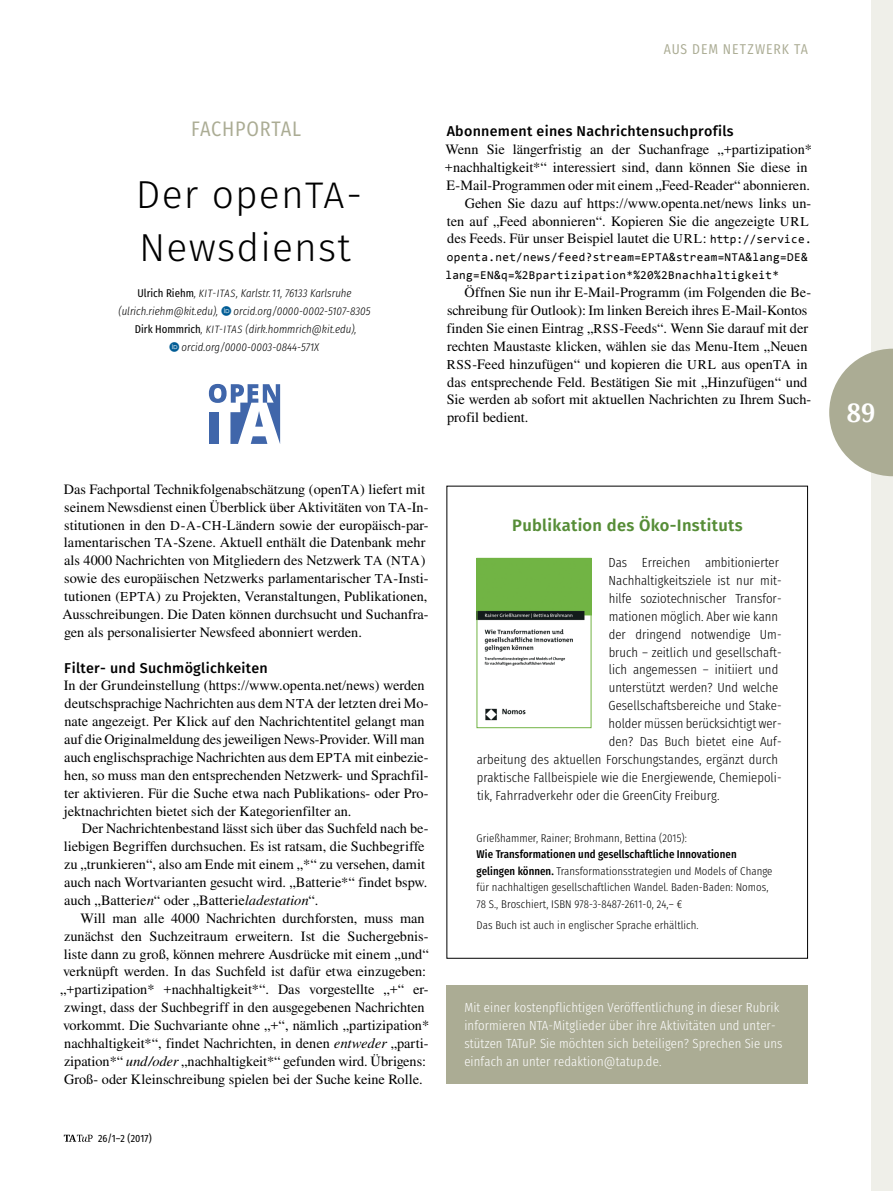
<style>
.page{position:relative;width:893px;height:1191px;background:#fff}
.page>*{position:absolute;margin:0;border:0;box-sizing:border-box;transform-origin:0 0}
.t1{font:300 39px/53.7px "Fira Sans";letter-spacing:.03em;color:#000}
.t2{font:700 25.5px "Droid Serif";color:#fff}
.t3{font:21px "Fira Sans Condensed";letter-spacing:.035em;color:#abac94}
.t4{font:600 16.5px "Fira Sans";letter-spacing:.02em;color:#568d37}
.t5{font:14.25px/17.9px "Nimbus Rom No 9 L";letter-spacing:.005em;color:#000}
.t6{font:500 14.25px "Fira Sans";letter-spacing:.02em;color:#000}
.t7{font:14.25px "Fira Sans Condensed";letter-spacing:.065em;color:#abac94}
.t8{font:300 13.2px "Fira Sans Condensed";letter-spacing:.005em;color:#000}
.t9{font:300 13.2px/17.9px "Fira Sans Condensed";letter-spacing:.01em;color:#fff}
.t10{font:12px/17.9px "Consolas";letter-spacing:.03em;color:#000}
.t11{font:300 11.25px/16.5px "Fira Sans Condensed";letter-spacing:.005em;color:#000}
.t12{font:italic 300 11.25px/17.9px "Fira Sans Condensed";color:#000}
.t13{font:10.5px "Fira Sans Condensed";letter-spacing:.01em;color:#000}
.s1{font-size:37.05px}
.s2{font-weight:400;font-style:normal}
.s3{font-size:10.65px}
.s4{font-size:13.5px}
.s5{font-family:"Consolas";font-size:12px}
.s6{font-style:italic}
.s7{font-weight:500}
</style>
<div class="page">
<div style="left:446px;top:985px;width:362px;height:98px;background:#abac94"></div>
<img style="left:479px;top:560px;width:110px;height:161px">
<div style="left:477px;top:558px;width:114px;height:170px;border:1px solid #72b344"></div>
<svg style="left:209px;top:384px;width:71px;height:60px"></svg>
<div style="left:872px;top:0;width:21px;height:1191px;background:#efefe9"></div>
<svg style="left:829px;top:349px;width:64px;height:127px"></svg>
<svg style="left:64px;top:1134px;width:29px;height:7px"></svg>
<p class="t7" style="left:664px;top:36px;width:146px">AUS DEM NETZWERK TA</p>
<h3 class="t3" style="left:191px;top:110px;width:112px">FACHPORTAL</h3>
<h1 class="t1" style="left:136px;top:167px;width:228px">Der open<span class="s1">TA</span>-<br>Newsdienst</h1>
<p class="t12" style="left:119px;top:284px;width:235px;text-indent:19px"><span class="s2">Ulrich Riehm</span>, <span class="s3">KIT-ITAS</span>, Karlstr.11, 76133 Karlsruhe (ulrich.riehm@kit.edu),</p>
<p class="t12" style="left:234px;top:302px;width:138px">orcid.org/0000-0002-5107-8305</p>
<p class="t12" style="left:135px;top:320px;width:223px"><span class="s2">Dirk Hommrich</span>, <span class="s3">KIT-ITAS</span> (dirk.hommrich@kit.edu),</p>
<p class="t12" style="left:182px;top:338px;width:139px">orcid.org/0000-0003-0844-571X</p>
<p class="t6" style="left:447px;top:120px;width:288px">Abonnement eines Nachrichtensuchprofils</p>
<p class="t5" style="left:445px;top:140px;width:368px">Wenn Sie längerfristig an der Suchanfrage „+partizipation*</p>
<p class="t5" style="left:445px;top:158px;width:364px">+nachhaltigkeit*“ interessiert sind, dann können Sie diese in</p>
<p class="t5" style="left:447px;top:175px;width:365px">E‑Mail-Programmen oder mit einem „Feed-Reader“ abonnieren.</p>
<p class="t5" style="left:465px;top:193px;width:348px">Gehen Sie dazu auf https://www.openta.net/news links un-</p>
<p class="t5" style="left:447px;top:211px;width:363px">ten auf „Feed abonnieren“. Kopieren Sie die angezeigte <span class="s4">URL</span></p>
<p class="t5" style="left:447px;top:229px;width:366px">des Feeds. Für unser Beispiel lautet die <span class="s4">URL</span>: <span class="s5">http://service.</span></p>
<p class="t10" style="left:445px;top:248px;width:364px">openta.net/news/feed?stream=EPTA&amp;stream=NTA&amp;lang=DE&amp; lang=EN&amp;q=%2Bpartizipation*%20%2Bnachhaltigkeit*</p>
<p class="t5" style="left:446px;top:283px;width:366px;text-indent:18px">Öffnen Sie nun ihr E‑Mail-Programm (im Folgenden die Be&shy;schreibung für Outlook): Im linken Bereich ihres E‑Mail-Kontos finden Sie einen Eintrag „<span class="s4">RSS</span>-Feeds“. Wenn Sie darauf mit der rechten Maustaste klicken, wählen sie das Menu-Item „Neuen <span class="s4">RSS</span>-Feed hinzufügen“ und kopieren die <span class="s4">URL</span> aus open<span class="s4">TA</span> in das entsprechende Feld. Bestätigen Sie mit „Hinzufügen“ und Sie werden ab sofort mit aktuellen Nachrichten zu Ihrem Such&shy;profil bedient.</p>
<p class="t5" style="left:63px;top:479px;width:367px">Das Fachportal Technikfolgenabschätzung (open<span class="s4">TA</span>) liefert mit seinem Newsdienst einen Überblick über Aktivitäten von <span class="s4">TA</span>‑In&shy;stitutionen in den <span class="s4">D</span>-<span class="s4">A</span>-<span class="s4">CH</span>-Ländern sowie der europäisch-par&shy;lamentarischen <span class="s4">TA</span>‑Szene. Aktuell enthält die Datenbank mehr als 4000 Nachrichten von Mitgliedern des Netzwerk <span class="s4">TA</span> (<span class="s4">NTA</span>) sowie des europäischen Netzwerks parlamentarischer <span class="s4">TA</span>‑Insti&shy;tutionen (<span class="s4">EPTA</span>) zu Projekten, Veranstaltungen, Publikationen, Ausschreibungen. Die Daten können durchsucht und Suchanfra&shy;gen als personalisierter Newsfeed abonniert werden.</p>
<p class="t6" style="left:64px;top:656px;width:205px">Filter- und Suchmöglichkeiten</p>
<p class="t5" style="left:64px;top:676px;width:366px">In der Grundeinstellung (https://www.openta.net/news) werden deutschsprachige Nachrichten aus dem <span class="s4">NTA</span> der letzten drei Mo&shy;nate angezeigt. Per Klick auf den Nachrichtentitel gelangt man auf die Originalmeldung des jeweiligen News-Provider. Will man auch englischsprachige Nachrichten aus dem <span class="s4">EPTA</span> mit einbezie&shy;hen, so muss man den entsprechenden Netzwerk- und Sprachfil&shy;ter aktivieren. Für die Suche etwa nach Publikations- oder Pro&shy;jektnachrichten bietet sich der Kategorienfilter an.</p>
<p class="t5" style="left:64px;top:819px;width:366px;text-indent:18px">Der Nachrichtenbestand lässt sich über das Suchfeld nach be&shy;liebigen Begriffen durchsuchen. Es ist ratsam, die Suchbegriffe zu „trunkieren“, also am Ende mit einem „*“ zu versehen, damit auch nach Wortvarianten gesucht wird. „Batterie*“ findet bspw. auch „Batterie<span class="s6">n</span>“ oder „Batterie<span class="s6">ladestation</span>“.</p>
<p class="t5" style="left:60px;top:908px;width:371px;text-indent:20px">Will man alle 4000 Nachrichten durchforsten, muss man zunächst den Suchzeitraum erweitern. Ist die Suchergebnis&shy;liste dann zu groß, können mehrere Ausdrücke mit einem „und“ verknüpft werden. In das Suchfeld ist dafür etwa einzugeben: „+partizipation* +nachhaltigkeit*“. Das vorgestellte „+“ er&shy;zwingt, dass der Suchbegriff in den ausgegebenen Nachrichten vorkommt. Die Suchvariante ohne „+“, nämlich „partizipation* nachhaltigkeit*“, findet Nachrichten, in denen <span class="s6">entweder</span> „parti&shy;zipation*“ <span class="s6">und /oder</span> „nachhaltigkeit*“ gefunden wird. Übrigens:<br>Groß- oder Kleinschreibung spielen bei der Suche keine Rolle.</p>
<p class="t13" style="left:98px;top:1128px;width:55px">26/1–2 (2017)</p>
<p class="t4" style="left:512px;top:512px;width:232px">Publikation des Öko-Instituts</p>
<p class="t8" style="left:609px;top:550px;width:172px">Das Erreichen ambitionierter</p>
<p class="t8" style="left:609px;top:568px;width:174px">Nachhaltigkeitsziele ist nur mit-</p>
<p class="t8" style="left:609px;top:586px;width:174px">hilfe soziotechnischer Transfor-</p>
<p class="t8" style="left:609px;top:604px;width:171px">mationen möglich. Aber wie kann</p>
<p class="t8" style="left:609px;top:622px;width:174px">der dringend notwendige Um-</p>
<p class="t8" style="left:609px;top:640px;width:174px">bruch – zeitlich und gesellschaft-</p>
<p class="t8" style="left:609px;top:657px;width:171px">lich angemessen – initiiert und</p>
<p class="t8" style="left:609px;top:675px;width:171px">unterstützt werden? Und welche</p>
<p class="t8" style="left:609px;top:693px;width:174px">Gesellschaftsbereiche und Stake-</p>
<p class="t8" style="left:609px;top:711px;width:174px">holder müssen berücksichtigt wer-</p>
<p class="t8" style="left:609px;top:729px;width:174px">den? Das Buch bietet eine Auf-</p>
<p class="t8" style="left:477px;top:747px;width:303px">arbeitung des aktuellen Forschungstandes, ergänzt durch</p>
<p class="t8" style="left:477px;top:765px;width:306px">praktische Fallbeispiele wie die Energiewende, Chemiepoli-</p>
<p class="t8" style="left:477px;top:783px;width:244px">tik, Fahrradverkehr oder die GreenCity Freiburg.</p>
<p class="t11" style="left:477px;top:828px;width:212px">Grießhammer, Rainer; Brohmann, Bettina (2015):</p>
<p class="t11" style="left:477px;top:845px;width:297px"><span class="s7">Wie Transformationen und gesellschaftliche Innovationen gelingen können.</span> Transformationsstrategien und Models of Change für nachhaltigen gesellschaftlichen Wandel. Baden-Baden: Nomos, 78 S., Broschiert, ISBN 978-3-8487-2611-0, 24,– €</p>
<p class="t11" style="left:477px;top:915px;width:224px">Das Buch ist auch in englischer Sprache erhältlich.</p>
<p class="t9" style="left:464px;top:997px;width:320px">Mit einer kostenpflichtigen Veröffentlichung in dieser Rubrik informieren NTA-Mitglieder über ihre Aktivitäten und unter‑ stützen TATuP. Sie möchten sich beteiligen? Sprechen Sie uns einfach an unter redaktion@tatup.de.</p>
<h2 class="t2" style="left:847px;top:395px;width:30px">89</h2>
</div>
